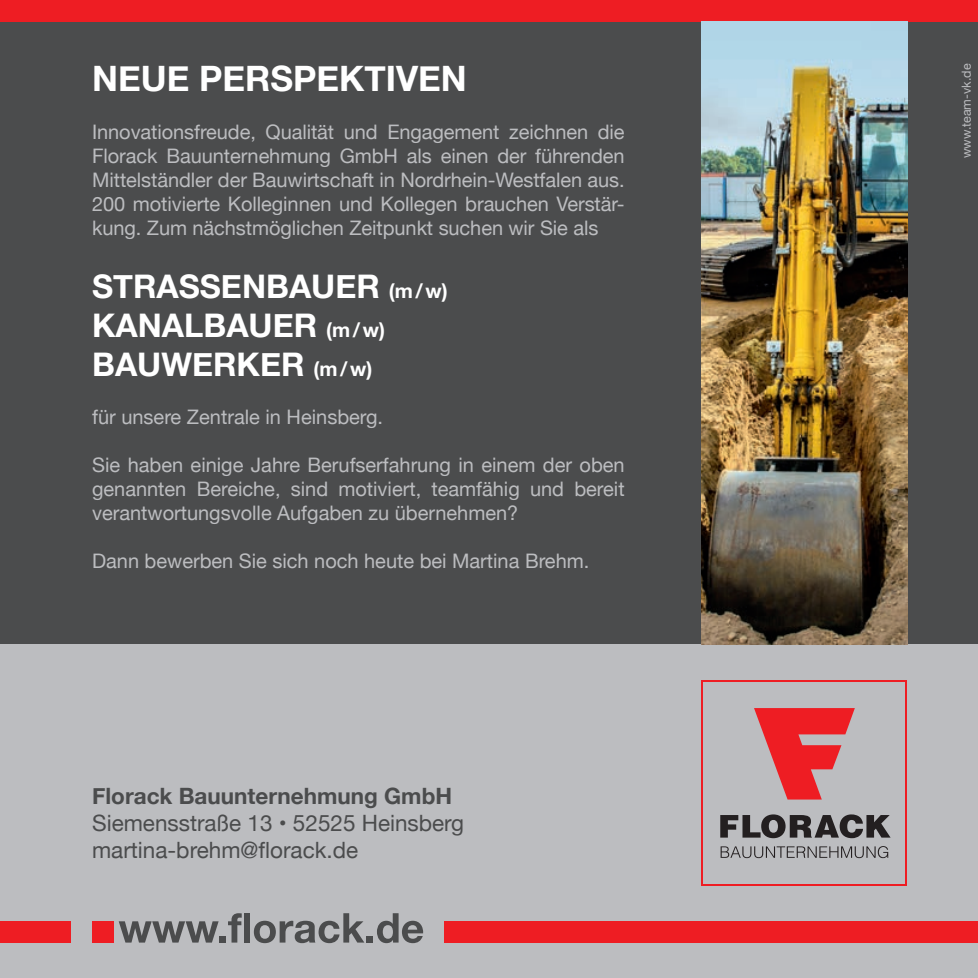
<style>
.page{position:relative;width:978px;height:978px;background:#fff}
.page>*{position:absolute;margin:0;border:0;box-sizing:border-box;transform-origin:0 0}
.t1{font:700 35px "Helvetica Neue";color:#fff}
.t2{font:700 32.5px/39px "Helvetica Neue";color:#fff}
.t3{font:22.5px/27px "Helvetica Neue";color:#4b4c4d}
.t4{font:700 22.5px "Helvetica Neue";color:#4b4c4d}
.t5{font:20px/24px "Helvetica Neue";color:#bcbdc0;text-align:justify}
.t6{font:12.5px "Helvetica Neue";color:#bcbdc0}
.s1{font-size:20px}
</style>
<div class="page">
<div style="left:0;top:0;width:978px;height:733px;background:#4b4c4d"></div>
<div style="left:0;top:645px;width:978px;height:333px;background:#bcbdc0"></div>
<div style="left:702px;top:680px;width:205px;height:206px;background:linear-gradient(to right,#ee1d23,#ee1d23)"></div>
<div style="left:704px;top:682px;width:201px;height:202px;background:#bcbdc0"></div>
<svg style="left:754px;top:708px;width:101px;height:92px"></svg>
<svg style="left:720px;top:814px;width:171px;height:24px"></svg>
<svg style="left:721px;top:846px;width:167px;height:12px"></svg>
<div style="left:92px;top:921px;width:21px;height:22px;background:#ee1d23"></div>
<svg style="left:119px;top:921px;width:100px;height:22px"></svg>
<div style="left:219px;top:936px;width:7px;height:7px;background:#4b4c4d"></div>
<svg style="left:228px;top:913px;width:14px;height:30px"></svg>
<div style="left:244px;top:913px;width:6px;height:30px;background:#4b4c4d"></div>
<svg style="left:254px;top:913px;width:110px;height:30px"></svg>
<div style="left:367px;top:936px;width:6px;height:7px;background:#4b4c4d"></div>
<svg style="left:377px;top:913px;width:47px;height:30px"></svg>
<div style="left:0;top:921px;width:71px;height:22px;background:#ee1d23"></div>
<div style="left:444px;top:921px;width:534px;height:22px;background:#ee1d23"></div>
<div style="left:0;top:0;width:978px;height:21px;background:#ee1d23"></div>
<img style="left:702px;top:21px;width:205px;height:624px">
<h1 class="t1" style="left:92px;top:51px;width:376px">NEUE PERSPEKTIVEN</h1>
<p class="t5" style="left:92px;top:121px;width:534px">Innovationsfreude, Qualität und Engagement zeichnen die Florack Bauunternehmung GmbH als einen der führenden Mittelständler der Bauwirtschaft in Nordrhein-Westfalen aus.<br>200 motivierte Kolleginnen und Kollegen brauchen Verstär&shy;kung. Zum nächstmöglichen Zeitpunkt suchen wir Sie als</p>
<h2 class="t2" style="left:92px;top:268px;width:357px">STRASSENBAUER <span class="s1">(m/w)<br></span>KANALBAUER <span class="s1">(m/w)<br></span>BAUWERKER <span class="s1">(m/w)</span></h2>
<p class="t5" style="left:92px;top:406px;width:292px">für unsere Zentrale in Heinsberg.</p>
<p class="t5" style="left:92px;top:454px;width:534px">Sie haben einige Jahre Berufserfahrung in einem der oben genannten Bereiche, sind motiviert, teamfähig und bereit verantwortungsvolle Aufgaben zu übernehmen?</p>
<p class="t5" style="left:92px;top:550px;width:499px">Dann bewerben Sie sich noch heute bei Martina Brehm.</p>
<p class="t4" style="left:92px;top:778px;width:361px">Florack Bauunternehmung GmbH</p>
<p class="t3" style="left:92px;top:810px;width:373px">Siemensstraße 13 • 52525 Heinsberg martina-brehm@florack.de</p>
<p class="t6" style="left:957px;top:158px;width:96px;rotate:-90deg">www.team-vk.de</p>
</div>
